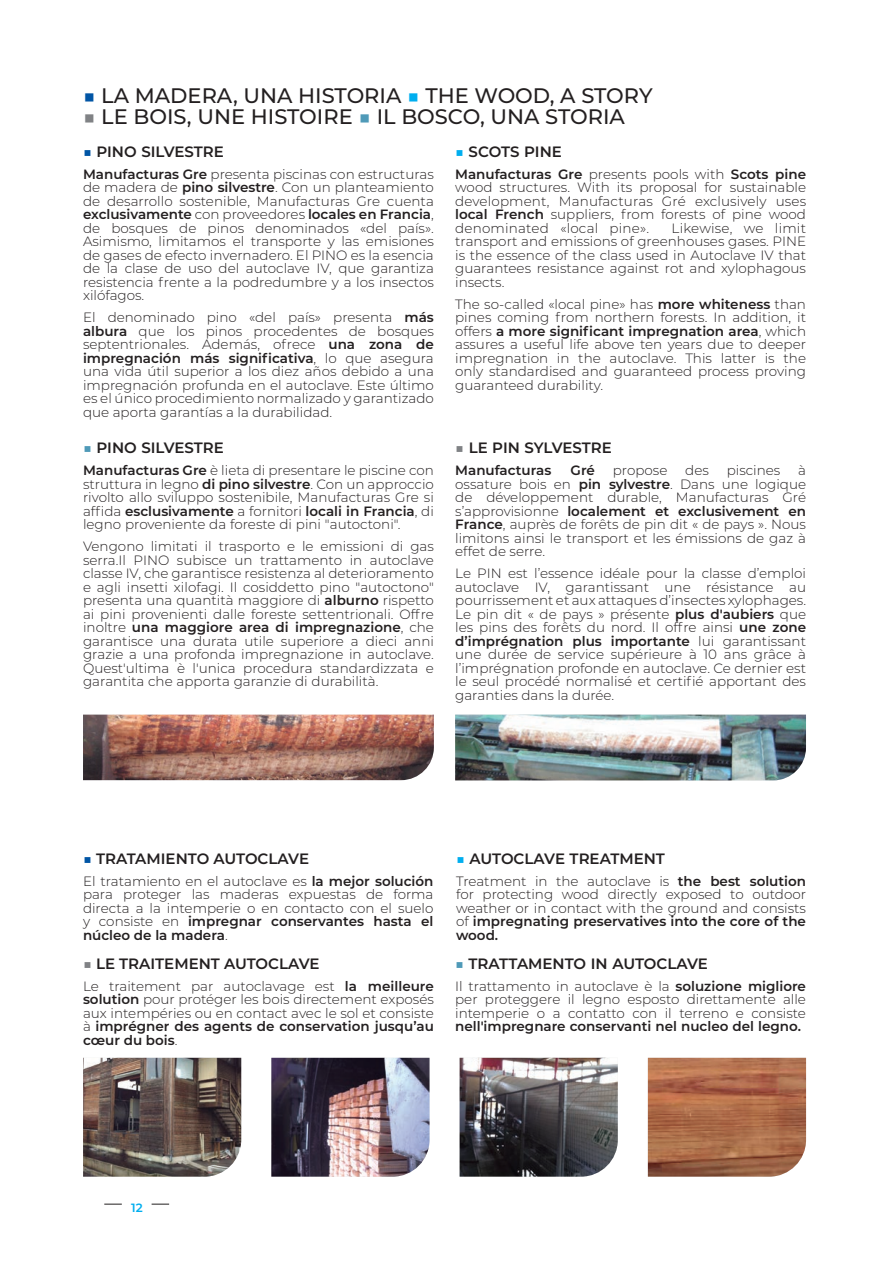
<style>
.page{position:relative;width:892px;height:1264px;background:#fff}
.page>*{position:absolute;margin:0;border:0;box-sizing:border-box;transform-origin:0 0}
.t1{font:500 21px "Montserrat";color:#231f20}
.t2{font:600 15px "Montserrat";color:#231f20}
.t3{font:300 13.5px/13.5px "Montserrat";color:#231f20;text-align:justify}
.t4{font:600 13.5px "Montserrat";color:#231f20}
.t5{font:600 12px "Montserrat";color:#00aeef}
.s1{color:#0155a5}
.s2{color:#00aeef}
.s3{color:#808285}
.s4{color:#4f9ab8}
.s5{font-weight:500;color:#0155a5}
.s6{font-weight:600}
.s7{font-weight:500;color:#4f9ab8}
.s8{font-weight:500;color:#00aeef}
.s9{font-weight:500;color:#808285}
</style>
<div class="page">
<svg style="left:152px;top:1203px;width:17px;height:1px"></svg>
<svg style="left:104px;top:1203px;width:18px;height:1px"></svg>
<img style="left:648px;top:1057px;width:158px;height:119px">
<img style="left:460px;top:1057px;width:158px;height:119px">
<img style="left:271px;top:1057px;width:158px;height:119px">
<img style="left:83px;top:1057px;width:158px;height:119px">
<img style="left:83px;top:714px;width:351px;height:66px">
<img style="left:455px;top:714px;width:351px;height:66px">
<h1 class="t1" style="left:83px;top:81px;width:571px"><span class="s1">■</span> LA MADERA, UNA HISTORIA <span class="s2">■</span> THE WOOD, A STORY</h1>
<h1 class="t1" style="left:83px;top:102px;width:543px"><span class="s3">■</span> LE BOIS, UNE HISTOIRE <span class="s4">■</span> IL BOSCO, UNA STORIA</h1>
<p class="t2" style="left:83px;top:141px;width:142px"><span class="s5">■</span> PINO SILVESTRE</p>
<p class="t3" style="left:83px;top:167px;width:352px"><span class="s6">Manufacturas Gre</span> presenta piscinas con estructuras de madera de <span class="s6">pino silvestre</span>. Con un planteamiento de desarrollo sostenible, Manufacturas Gre cuenta <span class="s6">exclusivamente</span> con proveedores <span class="s6">locales en Francia</span>, de bosques de pinos denominados «del país».<br>Asimismo, limitamos el transporte y las emisiones de gases de efecto invernadero. El PINO es la esencia de la clase de uso del autoclave IV, que garantiza resistencia frente a la podredumbre y a los insectos xilófagos.</p>
<p class="t3" style="left:83px;top:310px;width:352px">El denominado pino «del país» presenta <span class="s6">más albura</span> que los pinos procedentes de bosques septentrionales. Además, ofrece <span class="s6">una zona de impregnación más significativa</span>, lo que asegura una vida útil superior a los diez años debido a una impregnación profunda en el autoclave. Este último es el único procedimiento normalizado y garantizado que aporta garantías a la durabilidad.</p>
<p class="t2" style="left:83px;top:437px;width:142px"><span class="s7">■</span> PINO SILVESTRE</p>
<p class="t3" style="left:83px;top:463px;width:352px"><span class="s6">Manufacturas Gre</span> è lieta di presentare le piscine con struttura in legno <span class="s6">di pino silvestre</span>. Con un approccio rivolto allo sviluppo sostenibile, Manufacturas Gre si affida <span class="s6">esclusivamente</span> a fornitori <span class="s6">locali in Francia</span>, di legno proveniente da foreste di pini "autoctoni".</p>
<p class="t3" style="left:83px;top:539px;width:352px">Vengono limitati il trasporto e le emissioni di gas serra.Il PINO subisce un trattamento in autoclave classe IV, che garantisce resistenza al deterioramento e agli insetti xilofagi. Il cosiddetto pino "autoctono" presenta una quantità maggiore di <span class="s6">alburno</span> rispetto ai pini provenienti dalle foreste settentrionali. Offre inoltre <span class="s6">una maggiore area di impregnazione</span>, che garantisce una durata utile superiore a dieci anni grazie a una profonda impregnazione in autoclave.<br>Quest'ultima è l'unica procedura standardizzata e garantita che apporta garanzie di durabilità.</p>
<p class="t2" style="left:455px;top:141px;width:108px"><span class="s8">■</span> SCOTS PINE</p>
<p class="t3" style="left:455px;top:167px;width:352px"><span class="s6">Manufacturas Gre</span> presents pools with <span class="s6">Scots pine </span>wood structures. With its proposal for sustainable development, Manufacturas Gré exclusively uses <span class="s6">local French</span> suppliers, from forests of pine wood denominated «local pine».</p>
<p class="t3" style="left:455px;top:221px;width:352px;text-indent:216px">Likewise, we limit transport and emissions of greenhouses gases. PINE is the essence of the class used in Autoclave IV that guarantees resistance against rot and xylophagous insects.</p>
<p class="t3" style="left:455px;top:297px;width:352px">The so-called «local pine» has <span class="s6">more whiteness</span> than pines coming from northern forests. In addition, it offers <span class="s6">a more significant impregnation area</span>, which assures a useful life above ten years due to deeper impregnation in the autoclave. This latter is the only standardised and guaranteed process proving guaranteed durability.</p>
<p class="t2" style="left:455px;top:437px;width:158px"><span class="s9">■</span> LE PIN SYLVESTRE</p>
<p class="t4" style="left:455px;top:460px;width:98px">Manufacturas</p>
<p class="t4" style="left:570px;top:460px;width:26px">Gré</p>
<p class="t3" style="left:613px;top:463px;width:56px">propose</p>
<p class="t3" style="left:685px;top:463px;width:25px">des</p>
<p class="t3" style="left:727px;top:463px;width:55px">piscines</p>
<p class="t3" style="left:455px;top:463px;width:352px;text-indent:343px">à ossature bois en <span class="s6">pin sylvestre</span>. Dans une logique de développement durable, Manufacturas Gré s’approvisionne <span class="s6">localement et exclusivement en France</span>, auprès de forêts de pin dit « de pays ». Nous limitons ainsi le transport et les émissions de gaz à effet de serre.</p>
<p class="t3" style="left:455px;top:566px;width:352px">Le PIN est l’essence idéale pour la classe d’emploi autoclave IV, garantissant une résistance au pourrissement et aux attaques d’insectes xylophages.<br>Le pin dit « de pays » présente <span class="s6">plus d'aubiers</span> que les pins des forêts du nord. Il offre ainsi <span class="s6">une zone d’imprégnation plus importante</span> lui garantissant une durée de service supérieure à 10 ans grâce à l’imprégnation profonde en autoclave. Ce dernier est le seul procédé normalisé et certifié apportant des garanties dans la durée.</p>
<p class="t2" style="left:83px;top:847px;width:228px"><span class="s5">■</span> TRATAMIENTO AUTOCLAVE</p>
<p class="t3" style="left:83px;top:873px;width:352px">El tratamiento en el autoclave es <span class="s6">la mejor solución </span>para proteger las maderas expuestas de forma directa a la intemperie o en contacto con el suelo y consiste en <span class="s6">impregnar conservantes hasta el núcleo de la madera</span>.</p>
<p class="t2" style="left:83px;top:952px;width:238px"><span class="s9">■</span> LE TRAITEMENT AUTOCLAVE</p>
<p class="t3" style="left:83px;top:978px;width:352px">Le traitement par autoclavage est <span class="s6">la meilleure solution</span> pour protéger les bois directement exposés aux intempéries ou en contact avec le sol et consiste à <span class="s6">imprégner des agents de conservation jusqu’au cœur du bois</span>.</p>
<p class="t2" style="left:456px;top:847px;width:210px"><span class="s8">■</span> AUTOCLAVE TREATMENT</p>
<p class="t3" style="left:456px;top:873px;width:351px">Treatment in the autoclave is <span class="s6">the best solution </span>for protecting wood directly exposed to outdoor weather or in contact with the ground and consists of <span class="s6">impregnating preservatives into the core of the wood.</span></p>
<p class="t2" style="left:455px;top:952px;width:254px"><span class="s7">■</span> TRATTAMENTO IN AUTOCLAVE</p>
<p class="t3" style="left:455px;top:978px;width:352px">Il trattamento in autoclave è la <span class="s6">soluzione migliore </span>per proteggere il legno esposto direttamente alle intemperie o a contatto con il terreno e consiste</p>
<p class="t4" style="left:455px;top:1016px;width:347px">nell'impregnare conservanti nel nucleo del legno.</p>
<p class="t5" style="left:131px;top:1198px;width:13px">12</p>
</div>
